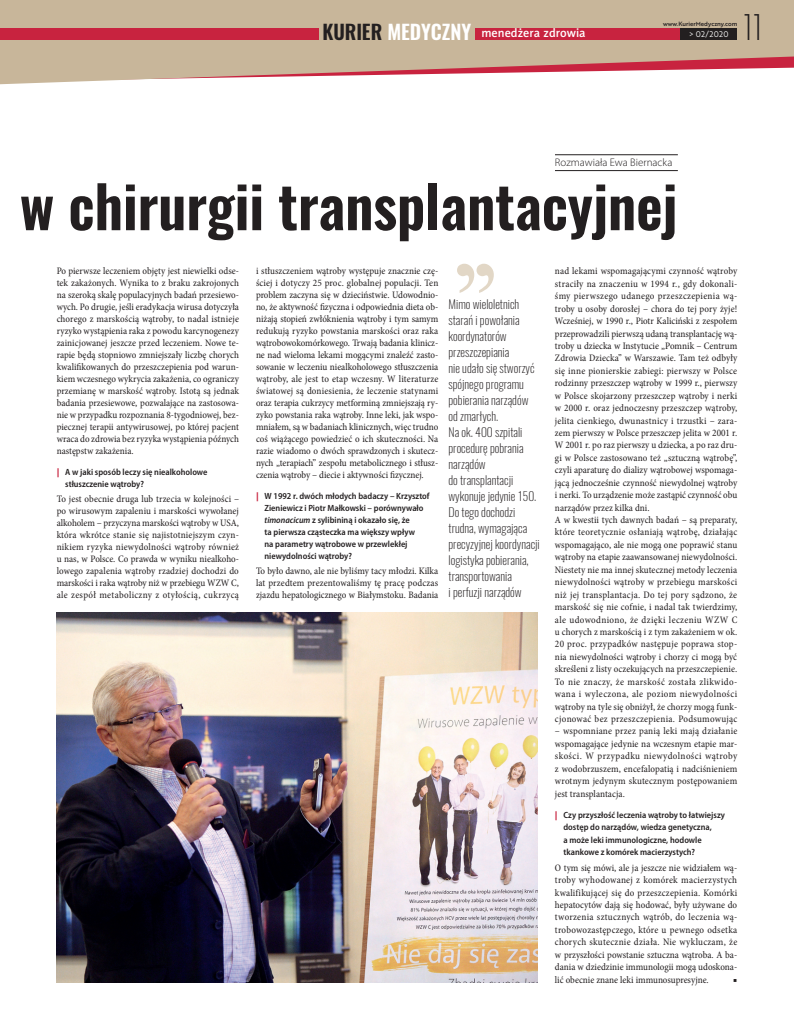
<style>
.page{position:relative;width:794px;height:1035px;background:#fff}
.page>*{position:absolute;margin:0;border:0;box-sizing:border-box;transform-origin:0 0}
.t1{font:600 58px "Oswald";letter-spacing:-.005em;color:#231f20}
.t2{font:36px "Brother 1816 Thin";color:#231f20}
.t3{font:12.3px "Naomi Sans EFN Medium";color:#fff}
.t4{font:200 12px/16px "Oswald";color:#231f20}
.t5{font:300 11px "Myriad Pro";color:#231f20}
.t6{font:condensed 10px/12.4px "Minion Pro";letter-spacing:.005em;color:#231f20;text-align:justify}
.t7{font:600 semi-condensed 9px/12px "Myriad Pro";color:#231f20}
.t8{font:8px "Brother 1816 Book";letter-spacing:.035em;color:#fff}
.t9{font:6px "Brother 1816 Medium";color:#231f20}
.s1{font-family:"Oswald";font-weight:600;font-size:20px;color:#231f20}
.s2{font-family:"Oswald";font-weight:600;font-size:20px}
.s3{font-weight:900;font-stretch:normal;color:#c8233f}
.s4{font-style:italic}
</style>
<div class="page">
<svg style="left:0;top:0;width:794px;height:85px;fill:#c8b69a"></svg>
<div style="left:0;top:28px;width:318px;height:12px;background:#c8233f"></div>
<div style="left:476px;top:28px;width:261px;height:12px;background:#c8233f"></div>
<div style="left:680px;top:28px;width:57px;height:12px;background:#231f20"></div>
<hr style="left:555px;top:155px;width:123px;height:1px;background:#231f20">
<hr style="left:555px;top:170px;width:123px;height:1px;background:#231f20">
<img style="left:57px;top:613px;width:481px;height:369px">
<svg style="left:457px;top:264px;width:37px;height:29px"></svg>
<p class="t9" style="left:663px;top:19px;width:76px">www.KurierMedyczny.com</p>
<p class="t3" style="left:322px;top:26px;width:265px"><span class="s1">KURIER</span> <span class="s2">MEDYCZNY</span> menedżera zdrowia</p>
<p class="t8" style="left:689px;top:28px;width:41px">&gt; 02/2020</p>
<h2 class="t2" style="left:743px;top:1px;width:22px">11</h2>
<p class="t5" style="left:555px;top:156px;width:119px">Rozmawiała Ewa Biernacka</p>
<h1 class="t1" style="left:20px;top:166px;width:659px">w chirurgii transplantacyjnej</h1>
<p class="t6" style="left:57px;top:265px;width:184px;line-height:12px">Po pierwsze leczeniem objęty jest niewielki odse&shy;tek zakażonych. Wynika to z braku zakrojonych na szeroką skalę populacyjnych badań przesiewo&shy;wych. Po drugie, jeśli eradykacja wirusa dotyczyła chorego z marskością wątroby, to nadal istnieje ryzyko wystąpienia raka z powodu karcynogenezy zainicjowanej jeszcze przed leczeniem. Nowe te&shy;rapie będą stopniowo zmniejszały liczbę chorych kwalifikowanych do przeszczepienia pod warun&shy;kiem wczesnego wykrycia zakażenia, co ograniczy przemianę w marskość wątroby. Istotą są jednak badania przesiewowe, pozwalające na zastosowa&shy;nie w przypadku rozpoznania 8-tygodniowej, bez&shy;piecznej terapii antywirusowej, po której pacjent wraca do zdrowia bez ryzyka wystąpienia późnych następstw zakażenia.</p>
<p class="t7" style="left:65px;top:466px;width:144px;text-indent:-9px"><span class="s3">|</span> A w jaki sposób leczy się niealkoholowe stłuszczenie wątroby?</p>
<p class="t6" style="left:57px;top:493px;width:184px;line-height:12px">To jest obecnie druga lub trzecia w kolejności – po wirusowym zapaleniu i marskości wywołanej alkoholem – przyczyna marskości wątroby w USA, która wkrótce stanie się najistotniejszym czyn&shy;nikiem ryzyka niewydolności wątroby również u nas, w Polsce. Co prawda w wyniku niealkoho&shy;lowego zapalenia wątroby rzadziej dochodzi do marskości i raka wątroby niż w przebiegu WZW C, ale zespół metaboliczny z otyłością, cukrzycą</p>
<p class="t6" style="left:256px;top:265px;width:184px;line-height:12px">i stłuszczeniem wątroby występuje znacznie czę&shy;ściej i dotyczy 25 proc. globalnej populacji. Ten problem zaczyna się w dzieciństwie. Udowodnio&shy;no, że aktywność fizyczna i odpowiednia dieta ob&shy;niżają stopień zwłóknienia wątroby i tym samym redukują ryzyko powstania marskości oraz raka wątrobowokomórkowego. Trwają badania klinicz&shy;ne nad wieloma lekami mogącymi znaleźć zasto&shy;sowanie w leczeniu niealkoholowego stłuszczenia wątroby, ale jest to etap wczesny. W literaturze światowej są doniesienia, że leczenie statynami oraz terapia cukrzycy metforminą zmniejszają ry&shy;zyko powstania raka wątroby. Inne leki, jak wspo&shy;mniałem, są w badaniach klinicznych, więc trudno coś wiążącego powiedzieć o ich skuteczności. Na razie wiadomo o dwóch sprawdzonych i skutecz&shy;nych „terapiach” zespołu metabolicznego i stłusz&shy;czenia wątroby – diecie i aktywności fizycznej.</p>
<p class="t7" style="left:264px;top:490px;width:167px;text-indent:-9px"><span class="s3">|</span> W 1992 r. dwóch młodych badaczy – Krzysztof Zieniewicz i Piotr Małkowski – porównywało <span class="s4">timonacicum</span> z sylibininą i okazało się, że<br>ta pierwsza cząsteczka ma większy wpływ<br>na parametry wątrobowe w przewlekłej niewydolności wątroby?</p>
<p class="t6" style="left:256px;top:565px;width:184px;line-height:12px">To było dawno, ale nie byliśmy tacy młodzi. Kilka lat przedtem prezentowaliśmy tę pracę podczas zjazdu hepatologicznego w Białymstoku. Badania</p>
<p class="t4" style="left:448px;top:296px;width:93px">Mimo wieloletnich starań i powołania koordynatorów przeszczepiania<br>nie udało się stworzyć spójnego programu pobierania narządów od zmarłych.<br>Na ok. 400 szpitali procedurę pobrania narządów<br>do transplantacji wykonuje jedynie 150.<br>Do tego dochodzi trudna, wymagająca precyzyjnej koordynacji logistyka pobierania, transportowania<br>i perfuzji narządów</p>
<p class="t6" style="left:555px;top:265px;width:184px;text-align:left">nad lekami wspomagającymi czynność wątroby straciły na znaczeniu w 1994 r., gdy dokonali&shy;śmy pierwszego udanego przeszczepienia wą&shy;troby u osoby dorosłej – chora do tej pory żyje!<br>Wcześniej, w 1990 r., Piotr Kaliciński z zespołem przeprowadzili pierwszą udaną transplantację wą&shy;troby u dziecka w Instytucie „Pomnik – Centrum Zdrowia Dziecka” w Warszawie. Tam też odbyły się inne pionierskie zabiegi: pierwszy w Polsce rodzinny przeszczep wątroby w 1999 r., pierwszy w Polsce skojarzony przeszczep wątroby i nerki w 2000 r. oraz jednoczesny przeszczep wątroby, jelita cienkiego, dwunastnicy i trzustki – zara&shy;zem pierwszy w Polsce przeszczep jelita w 2001 r.<br>W 2001 r. po raz pierwszy u dziecka, a po raz dru&shy;gi w Polsce zastosowano też „sztuczną wątrobę”, czyli aparaturę do dializy wątrobowej wspomaga&shy;jącą jednocześnie czynność niewydolnej wątroby i nerki. To urządzenie może zastąpić czynność obu narządów przez kilka dni.<br>A w kwestii tych dawnych badań – są preparaty, które teoretycznie osłaniają wątrobę, działając wspomagająco, ale nie mogą one poprawić stanu wątroby na etapie zaawansowanej niewydolności.<br>Niestety nie ma innej skutecznej metody leczenia niewydolności wątroby w przebiegu marskości niż jej transplantacja. Do tej pory sądzono, że marskość się nie cofnie, i nadal tak twierdzimy, ale udowodniono, że dzięki leczeniu WZW C u chorych z marskością i z tym zakażeniem w ok.<br>20 proc. przypadków następuje poprawa stop&shy;nia niewydolności wątroby i chorzy ci mogą być skreśleni z listy oczekujących na przeszczepienie.<br>To nie znaczy, że marskość została zlikwido&shy;wana i wyleczona, ale poziom niewydolności wątroby na tyle się obniżył, że chorzy mogą funk&shy;cjonować bez przeszczepienia. Podsumowując</p>
<p class="t6" style="left:555px;top:725px;width:184px">– wspomniane przez panią leki mają działanie wspomagające jedynie na wczesnym etapie mar&shy;skości. W przypadku niewydolności wątroby z wodobrzuszem, encefalopatią i nadciśnieniem wrotnym jedynym skutecznym postępowaniem jest transplantacja.</p>
<p class="t7" style="left:563px;top:808px;width:163px;line-height:12.4px;text-indent:-9px"><span class="s3">|</span> Czy przyszłość leczenia wątroby to łatwiejszy dostęp do narządów, wiedza genetyczna,<br>a może leki immunologiczne, hodowle tkankowe z komórek macierzystych?</p>
<p class="t6" style="left:555px;top:861px;width:184px">O tym się mówi, ale ja jeszcze nie widziałem wą&shy;troby wyhodowanej z komórek macierzystych kwalifikującej się do przeszczepienia. Komórki hepatocytów dają się hodować, były używane do tworzenia sztucznych wątrób, do leczenia wą&shy;trobowozastępczego, które u pewnego odsetka chorych skutecznie działa. Nie wykluczam, że w przyszłości powstanie sztuczna wątroba. A ba&shy;dania w dziedzinie immunologii mogą udoskona&shy;lić obecnie znane leki immunosupresyjne.</p>
<p class="t6" style="left:733px;top:973px;width:6px">■</p>
</div>
